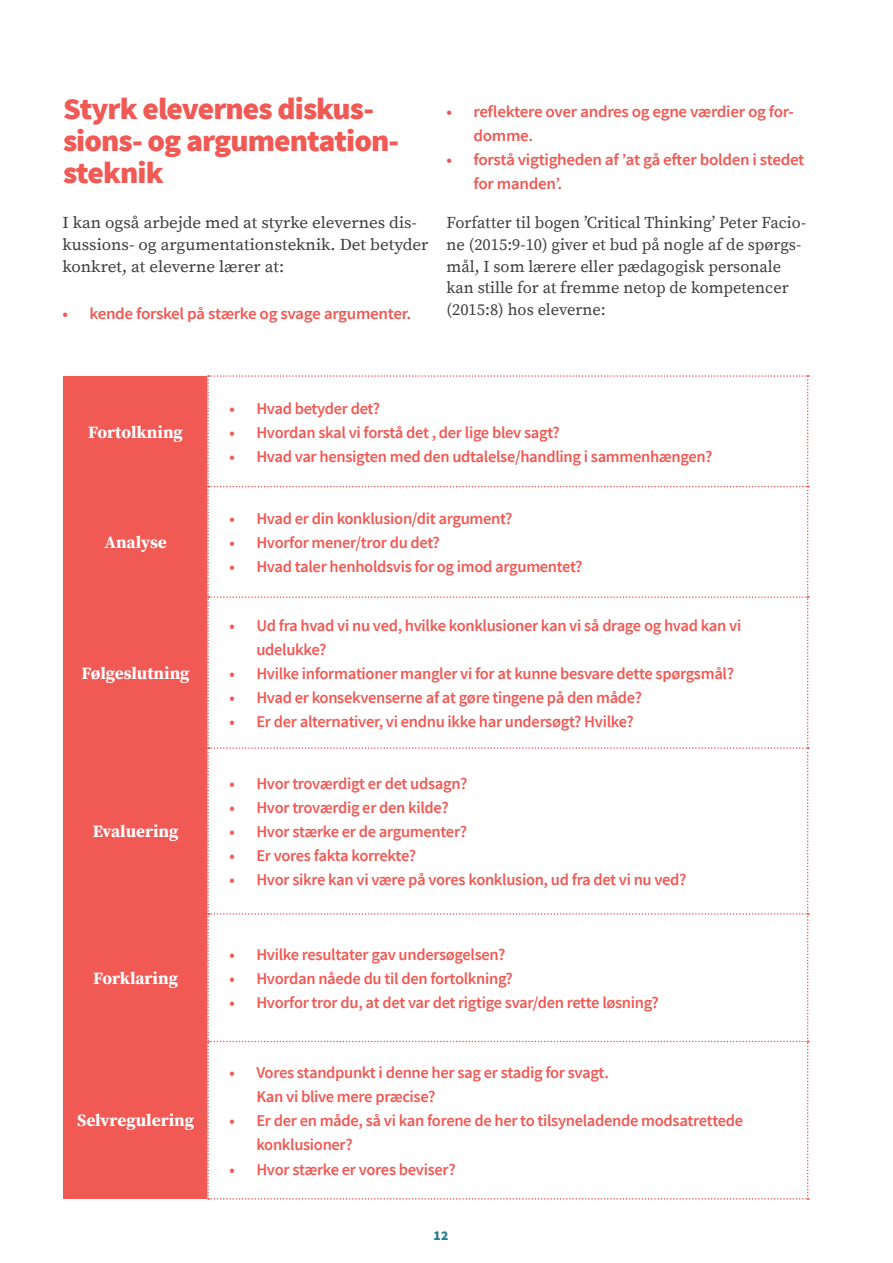
<style>
.page{position:relative;width:893px;height:1263px;background:#fff}
.page>*{position:absolute;margin:0;border:0;box-sizing:border-box;transform-origin:0 0}
.t1{font:900 30.3px/31.8px "Cnvhgg Source Sans Pro";letter-spacing:-.03em;color:#f05954;scale:1.04 1}
.t2{font:700 17.25px "Ksbsbl Source Serif Pro";color:#fff}
.t3{font:600 16.5px/24px "Byvjdr Source Sans Pro";letter-spacing:-.02em;color:#f05954}
.t4{font:16.5px/21.8px "Vbbsqn Source Serif Pro";color:#3e3e3f}
.t5{font:16.5px/21.8px "Vbbsqn Source Serif Pro";color:#3e3e3f;scale:1.04 1}
.t6{font:600 16.5px "Tghhds Source Sans Pro";letter-spacing:-.02em;color:#f05954;scale:1.04 1}
.t7{font:600 16.5px "Byvjdr Source Sans Pro";letter-spacing:-.02em;color:#f05954;scale:1.04 1}
.t8{font:900 13.5px "Cnvhgg Source Sans Pro";color:#297d99}
.s1{font-family:"Byvjdr Source Sans Pro"}
</style>
<div class="page">
<div style="left:63px;top:376px;width:145px;height:111px;background:#f05954"></div>
<div style="left:63px;top:487px;width:145px;height:110px;background:#f05954"></div>
<div style="left:63px;top:597px;width:145px;height:151px;background:#f05954"></div>
<div style="left:63px;top:748px;width:145px;height:166px;background:#f05954"></div>
<div style="left:63px;top:914px;width:145px;height:127px;background:#f05954"></div>
<div style="left:63px;top:1041px;width:145px;height:158px;background:#f05954"></div>
<svg style="left:207px;top:375px;width:602px;height:824px"></svg>
<h1 class="t1" style="left:63px;top:95px;width:325px">Styrk elevernes diskus&shy;sions- og argumentation&shy;steknik</h1>
<p class="t6" style="left:446px;top:101px;width:336px"><span class="s1">•</span> reflektere over andres og egne værdier og for<span class="s1">-</span></p>
<p class="t7" style="left:473px;top:125px;width:59px">domme.</p>
<p class="t6" style="left:446px;top:149px;width:346px"><span class="s1">•</span> forstå vigtigheden af ’at gå efter bolden i stedet</p>
<p class="t7" style="left:473px;top:173px;width:87px">for manden’.</p>
<p class="t5" style="left:62px;top:212px;width:353px">I kan også arbejde med at styrke elevernes dis&shy;kussions- og argumentationsteknik. Det betyder konkret, at eleverne lærer at:</p>
<p class="t4" style="left:446px;top:212px;width:361px">Forfatter til bogen ’Critical Thinking’ Peter Facio&shy;ne (2015:9-10) giver et bud på nogle af de spørgs&shy;mål, I som lærere eller pædagogisk personale kan stille for at fremme netop de kompetencer</p>
<p class="t7" style="left:62px;top:303px;width:337px">• kende forskel på stærke og svage argumenter.</p>
<p class="t4" style="left:446px;top:299px;width:161px">(2015:8) hos eleverne:</p>
<p class="t2" style="left:88px;top:420px;width:96px">Fortolkning</p>
<p class="t2" style="left:104px;top:530px;width:64px">Analyse</p>
<p class="t2" style="left:82px;top:661px;width:110px">Følgeslutning</p>
<p class="t2" style="left:93px;top:819px;width:87px">Evaluering</p>
<p class="t2" style="left:93px;top:966px;width:86px">Forklaring</p>
<p class="t2" style="left:77px;top:1109px;width:119px">Selvregulering</p>
<p class="t3" style="left:229px;top:396px;width:152px">• Hvad betyder det?</p>
<p class="t3" style="left:229px;top:420px;width:332px">• Hvordan skal vi forstå det , der lige blev sagt?</p>
<p class="t3" style="left:229px;top:444px;width:485px">• Hvad var hensigten med den udtalelse/handling i sammenhængen?</p>
<p class="t3" style="left:229px;top:507px;width:285px">• Hvad er din konklusion/dit argument?</p>
<p class="t3" style="left:229px;top:531px;width:212px">• Hvorfor mener/tror du det?</p>
<p class="t3" style="left:229px;top:555px;width:355px">• Hvad taler henholdsvis for og imod argumentet?</p>
<p class="t3" style="left:256px;top:614px;width:486px;text-indent:-27px">• Ud fra hvad vi nu ved, hvilke konklusioner kan vi så drage og hvad kan vi udelukke?</p>
<p class="t3" style="left:229px;top:662px;width:506px">• Hvilke informationer mangler vi for at kunne besvare dette spørgsmål?</p>
<p class="t3" style="left:229px;top:686px;width:414px">• Hvad er konsekvenserne af at gøre tingene på den måde?</p>
<p class="t3" style="left:229px;top:710px;width:406px">• Er der alternativer, vi endnu ikke har undersøgt? Hvilke?</p>
<p class="t3" style="left:229px;top:772px;width:240px">• Hvor troværdigt er det udsagn?</p>
<p class="t3" style="left:229px;top:796px;width:221px">• Hvor troværdig er den kilde?</p>
<p class="t3" style="left:229px;top:820px;width:239px">• Hvor stærke er de argumenter?</p>
<p class="t3" style="left:229px;top:844px;width:188px">• Er vores fakta korrekte?</p>
<p class="t3" style="left:229px;top:868px;width:459px">• Hvor sikre kan vi være på vores konklusion, ud fra det vi nu ved?</p>
<p class="t3" style="left:229px;top:943px;width:278px">• Hvilke resultater gav undersøgelsen?</p>
<p class="t3" style="left:229px;top:967px;width:285px">• Hvordan nåede du til den fortolkning?</p>
<p class="t3" style="left:229px;top:991px;width:431px">• Hvorfor tror du, at det var det rigtige svar/den rette løsning?</p>
<p class="t3" style="left:256px;top:1061px;width:354px;text-indent:-27px">• Vores standpunkt i denne her sag er stadig for svagt.<br>Kan vi blive mere præcise?</p>
<p class="t3" style="left:256px;top:1109px;width:488px;text-indent:-27px">• Er der en måde, så vi kan forene de her to tilsyneladende modsatrettede konklusioner?</p>
<p class="t3" style="left:229px;top:1157px;width:228px">• Hvor stærke er vores beviser?</p>
<p class="t8" style="left:434px;top:1227px;width:16px">12</p>
</div>
